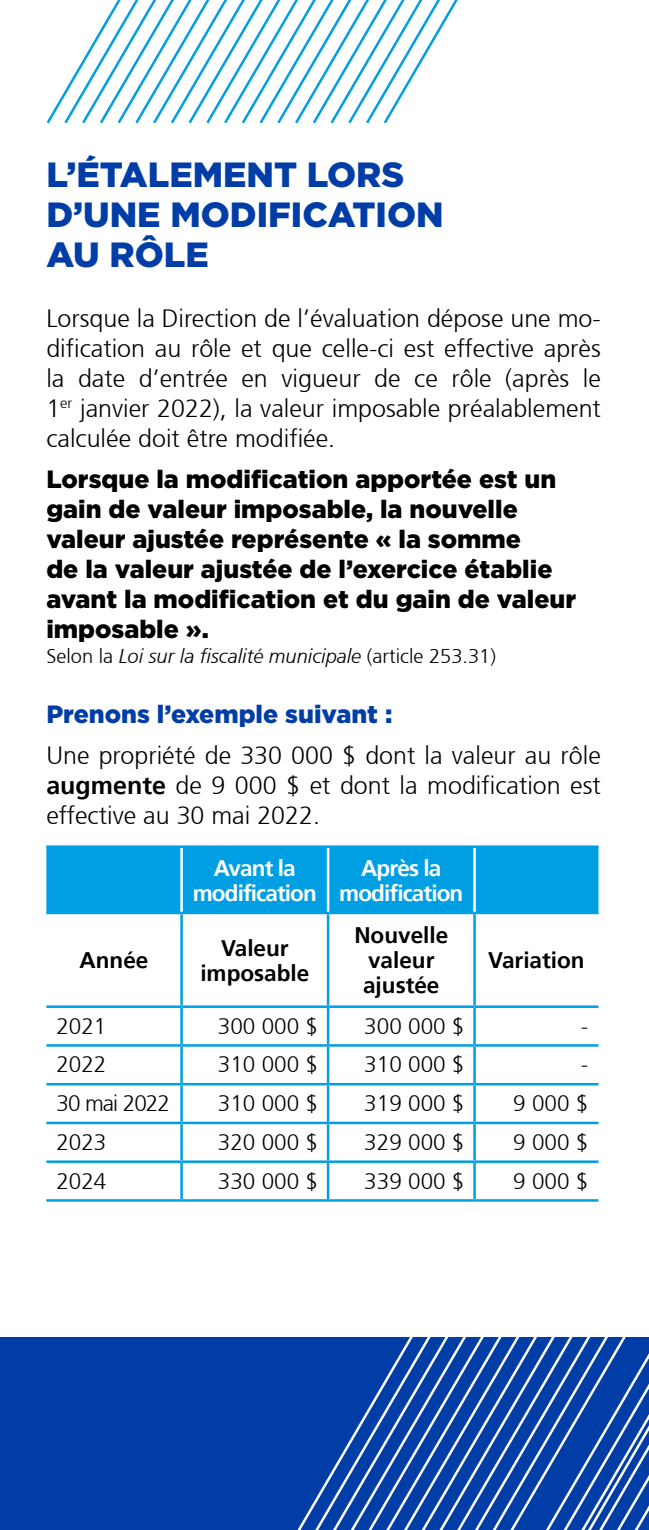
<style>
.page{position:relative;width:649px;height:1530px;background:#fff}
.page>*{position:absolute;margin:0;border:0;box-sizing:border-box;transform-origin:0 0}
.t1{font:900 35px/40px "Gotham";color:#003da6}
.t2{font:300 25px/30px "Frutiger 45";color:#000;text-align:justify}
.t3{font:900 25px/30px "Gotham";color:#000}
.t4{font:900 25px "Gotham";color:#003da6}
.t5{font:300 22.5px "Frutiger 45";color:#000}
.t6{font:700 22.5px/25px "Frutiger 65";color:#000;text-align:center}
.t7{font:700 22.5px/25px "Frutiger 65";letter-spacing:-.04em;color:#fff;text-align:center}
.t8{font:300 22.5px "Frutiger 45";letter-spacing:-.04em;color:#000}
.t9{font:italic 300 20px "Frutiger 46";color:#000}
.s1{font-family:"Frutiger 45";font-style:normal}
.s2{font-family:"Frutiger 65";font-weight:700}
</style>
<div class="page">
<div style="left:0;top:1337px;width:648px;height:193px;background:#003da6"></div>
<svg style="left:337px;top:914px;width:35px;height:616px"></svg>
<svg style="left:372px;top:914px;width:35px;height:616px"></svg>
<svg style="left:407px;top:914px;width:36px;height:616px"></svg>
<svg style="left:443px;top:914px;width:71px;height:616px"></svg>
<svg style="left:514px;top:914px;width:35px;height:616px"></svg>
<svg style="left:549px;top:914px;width:36px;height:616px"></svg>
<svg style="left:585px;top:845px;width:63px;height:685px"></svg>
<div style="left:46px;top:848px;width:552px;height:64px;background:#009fe3"></div>
<hr style="left:46px;top:845px;width:135px;height:3px;background:#009fe3">
<hr style="left:181px;top:845px;width:147px;height:3px;background:#009fe3">
<hr style="left:328px;top:845px;width:146px;height:3px;background:#009fe3">
<hr style="left:474px;top:845px;width:124px;height:3px;background:#009fe3">
<hr style="left:46px;top:912px;width:135px;height:2px;background:#009fe3">
<hr style="left:181px;top:912px;width:147px;height:2px;background:#009fe3">
<hr style="left:180px;top:914px;width:3px;height:91px;background:#009fe3">
<hr style="left:328px;top:912px;width:146px;height:2px;background:#009fe3">
<hr style="left:326px;top:914px;width:3px;height:91px;background:#009fe3">
<hr style="left:474px;top:912px;width:124px;height:2px;background:#009fe3">
<hr style="left:473px;top:914px;width:2px;height:91px;background:#009fe3">
<hr style="left:46px;top:1005px;width:135px;height:3px;background:#009fe3">
<hr style="left:181px;top:1005px;width:147px;height:3px;background:#009fe3">
<hr style="left:180px;top:1008px;width:3px;height:36px;background:#009fe3">
<hr style="left:328px;top:1005px;width:146px;height:3px;background:#009fe3">
<hr style="left:326px;top:1008px;width:3px;height:36px;background:#009fe3">
<hr style="left:474px;top:1005px;width:124px;height:3px;background:#009fe3">
<hr style="left:473px;top:1008px;width:2px;height:36px;background:#009fe3">
<hr style="left:46px;top:1044px;width:135px;height:3px;background:#009fe3">
<hr style="left:181px;top:1044px;width:147px;height:3px;background:#009fe3">
<hr style="left:180px;top:1047px;width:3px;height:36px;background:#009fe3">
<hr style="left:328px;top:1044px;width:146px;height:3px;background:#009fe3">
<hr style="left:326px;top:1047px;width:3px;height:36px;background:#009fe3">
<hr style="left:474px;top:1044px;width:124px;height:3px;background:#009fe3">
<hr style="left:473px;top:1047px;width:2px;height:36px;background:#009fe3">
<hr style="left:46px;top:1083px;width:135px;height:2px;background:#009fe3">
<hr style="left:181px;top:1083px;width:147px;height:2px;background:#009fe3">
<hr style="left:180px;top:1085px;width:3px;height:37px;background:#009fe3">
<hr style="left:328px;top:1083px;width:146px;height:2px;background:#009fe3">
<hr style="left:326px;top:1085px;width:3px;height:37px;background:#009fe3">
<hr style="left:474px;top:1083px;width:124px;height:2px;background:#009fe3">
<hr style="left:473px;top:1085px;width:2px;height:37px;background:#009fe3">
<hr style="left:46px;top:1122px;width:135px;height:2px;background:#009fe3">
<hr style="left:181px;top:1122px;width:147px;height:2px;background:#009fe3">
<hr style="left:180px;top:1124px;width:3px;height:36px;background:#009fe3">
<hr style="left:328px;top:1122px;width:146px;height:2px;background:#009fe3">
<hr style="left:326px;top:1124px;width:3px;height:36px;background:#009fe3">
<hr style="left:474px;top:1122px;width:124px;height:2px;background:#009fe3">
<hr style="left:473px;top:1124px;width:2px;height:36px;background:#009fe3">
<hr style="left:46px;top:1160px;width:135px;height:3px;background:#009fe3">
<hr style="left:181px;top:1160px;width:147px;height:3px;background:#009fe3">
<hr style="left:180px;top:1163px;width:3px;height:36px;background:#009fe3">
<hr style="left:328px;top:1160px;width:146px;height:3px;background:#009fe3">
<hr style="left:326px;top:1163px;width:3px;height:36px;background:#009fe3">
<hr style="left:474px;top:1160px;width:124px;height:3px;background:#009fe3">
<hr style="left:473px;top:1163px;width:2px;height:36px;background:#009fe3">
<hr style="left:46px;top:1199px;width:135px;height:3px;background:#009fe3">
<hr style="left:181px;top:1199px;width:147px;height:3px;background:#009fe3">
<hr style="left:328px;top:1199px;width:146px;height:3px;background:#009fe3">
<hr style="left:474px;top:1199px;width:124px;height:3px;background:#009fe3">
<hr style="left:180px;top:848px;width:3px;height:64px;background:#fff">
<hr style="left:326px;top:848px;width:3px;height:64px;background:#fff">
<hr style="left:473px;top:848px;width:2px;height:64px;background:#fff">
<svg style="left:62px;top:36px;width:35px;height:88px"></svg>
<svg style="left:97px;top:0;width:36px;height:124px"></svg>
<svg style="left:133px;top:0;width:35px;height:124px"></svg>
<svg style="left:168px;top:0;width:36px;height:124px"></svg>
<svg style="left:204px;top:0;width:35px;height:124px"></svg>
<svg style="left:239px;top:0;width:36px;height:124px"></svg>
<svg style="left:275px;top:0;width:35px;height:124px"></svg>
<svg style="left:310px;top:0;width:35px;height:124px"></svg>
<svg style="left:345px;top:0;width:113px;height:124px"></svg>
<h1 class="t1" style="left:46px;top:154px;width:398px">L’ÉTALEMENT LORS<br>D’UNE MODIFICATION<br>AU RÔLE</h1>
<p class="t2" style="left:46px;top:303px;width:555px">Lorsque la Direction de l’évaluation dépose une mo&shy;dification au rôle et que celle-ci est effective après la date d’entrée en vigueur de ce rôle (après le 1<sup>er</sup> janvier 2022), la valeur imposable préalablement calculée doit être modifiée.</p>
<p class="t3" style="left:46px;top:464px;width:530px">Lorsque la modification apportée est un gain de valeur imposable, la nouvelle valeur ajustée représente « la somme<br>de la valeur ajustée de l’exercice établie avant la modification et du gain de valeur imposable ».</p>
<p class="t9" style="left:46px;top:645px;width:450px"><span class="s1">Selon la</span> Loi sur la fiscalité municipale <span class="s1">(article 253.31)</span></p>
<p class="t4" style="left:46px;top:697px;width:347px">Prenons l’exemple suivant :</p>
<p class="t2" style="left:46px;top:741px;width:555px">Une propriété de 330 000 $ dont la valeur au rôle <span class="s2">augmente</span> de 9 000 $ et dont la modification est effective au 30 mai 2022.</p>
<p class="t7" style="left:193px;top:856px;width:125px">Avant la modification</p>
<p class="t7" style="left:339px;top:856px;width:125px">Après la modification</p>
<p class="t6" style="left:79px;top:948px;width:70px">Année</p>
<p class="t6" style="left:200px;top:936px;width:110px">Valeur imposable</p>
<p class="t6" style="left:354px;top:923px;width:95px">Nouvelle valeur ajustée</p>
<p class="t6" style="left:488px;top:948px;width:98px">Variation</p>
<p class="t5" style="left:56px;top:1013px;width:52px">2021</p>
<p class="t5" style="left:217px;top:1013px;width:102px">300 000 $</p>
<p class="t5" style="left:364px;top:1013px;width:102px">300 000 $</p>
<p class="t5" style="left:580px;top:1013px;width:9px">-</p>
<p class="t5" style="left:56px;top:1052px;width:52px">2022</p>
<p class="t5" style="left:217px;top:1052px;width:102px">310 000 $</p>
<p class="t5" style="left:364px;top:1052px;width:102px">310 000 $</p>
<p class="t5" style="left:580px;top:1052px;width:9px">-</p>
<p class="t8" style="left:56px;top:1091px;width:115px">30 mai 2022</p>
<p class="t5" style="left:217px;top:1091px;width:102px">310 000 $</p>
<p class="t5" style="left:364px;top:1091px;width:102px">319 000 $</p>
<p class="t5" style="left:513px;top:1091px;width:77px">9 000 $</p>
<p class="t5" style="left:56px;top:1129px;width:52px">2023</p>
<p class="t5" style="left:217px;top:1129px;width:102px">320 000 $</p>
<p class="t5" style="left:364px;top:1129px;width:102px">329 000 $</p>
<p class="t5" style="left:513px;top:1129px;width:77px">9 000 $</p>
<p class="t5" style="left:56px;top:1168px;width:52px">2024</p>
<p class="t5" style="left:217px;top:1168px;width:102px">330 000 $</p>
<p class="t5" style="left:364px;top:1168px;width:102px">339 000 $</p>
<p class="t5" style="left:513px;top:1168px;width:77px">9 000 $</p>
</div>
